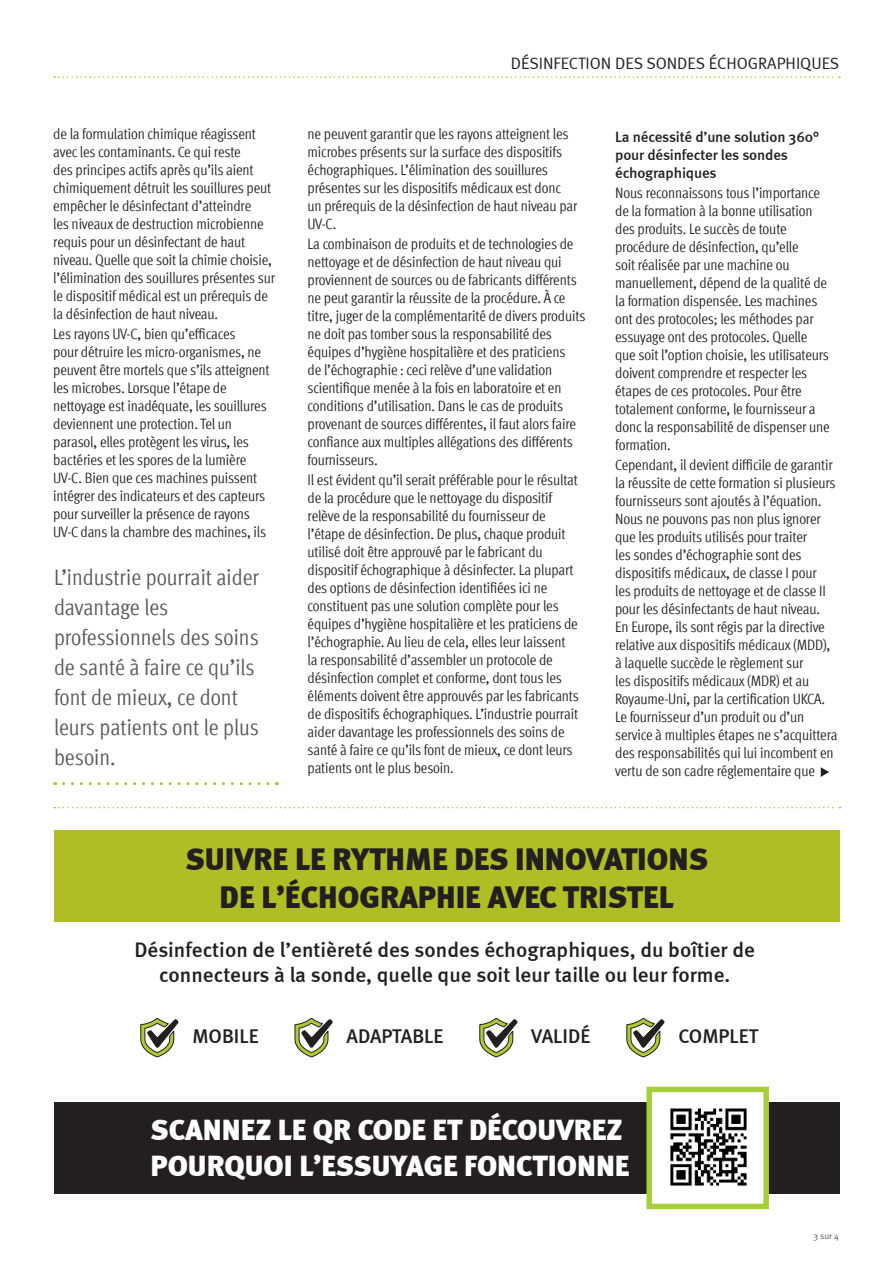
<style>
.page{position:relative;width:893px;height:1263px;background:#fff}
.page>*{position:absolute;margin:0;border:0;box-sizing:border-box;transform-origin:0 0}
.t1{font:900 31.5px/37.8px "Meta";color:#231f20;text-align:center}
.t2{font:900 29.55px/35.4px "Meta";color:#fff}
.t3{font:condensed 22.5px/30px "Meta Offc";color:#57585a}
.t4{font:500 21.15px/25.3px "Meta";color:#231f20;text-align:center}
.t5{font:500 19.95px "Meta";color:#231f20}
.t6{font:16.5px "Meta Normal";color:#231f20}
.t7{font:condensed 15px/18px "Meta Offc";letter-spacing:-.01em;color:#231f20}
.t8{font:500 15px/18px "Meta";letter-spacing:-.01em;color:#231f20}
.t9{font:9px "Meta Normal";color:#57585a}
</style>
<div class="page">
<svg style="left:54px;top:76px;width:786px;height:2px"></svg>
<svg style="left:64px;top:782px;width:213px;height:3px"></svg>
<svg style="left:54px;top:807px;width:786px;height:1px"></svg>
<div style="left:54px;top:1102px;width:786px;height:91px;background:#231f20"></div>
<svg style="left:140px;top:1017px;width:39px;height:41px"></svg>
<svg style="left:479px;top:1017px;width:39px;height:41px"></svg>
<svg style="left:294px;top:1017px;width:39px;height:41px"></svg>
<svg style="left:626px;top:1017px;width:39px;height:41px"></svg>
<div style="left:646px;top:1087px;width:123px;height:122px;background:#fff;border:5px solid #a6ce39"></div>
<img style="left:670px;top:1108px;width:77px;height:78px">
<div style="left:54px;top:830px;width:786px;height:91px;background:#aebe24"></div>
<svg style="left:821px;top:767px;width:8px;height:10px"></svg>
<p class="t7" style="left:53px;top:125px;width:223px">de la formulation chimique réagissent avec les contaminants. Ce qui reste<br>des principes actifs après qu’ils aient chimiquement détruit les souillures peut empêcher le désinfectant d’atteindre<br>les niveaux de destruction microbienne requis pour un désinfectant de haut niveau. Quelle que soit la chimie choisie, l’élimination des souillures présentes sur le dispositif médical est un prérequis de la désinfection de haut niveau.</p>
<p class="t7" style="left:53px;top:325px;width:218px">Les rayons UV-C, bien qu’efficaces<br>pour détruire les micro-organismes, ne peuvent être mortels que s’ils atteignent les microbes. Lorsque l’étape de nettoyage est inadéquate, les souillures deviennent une protection. Tel un parasol, elles protègent les virus, les bactéries et les spores de la lumière UV-C. Bien que ces machines puissent intégrer des indicateurs et des capteurs pour surveiller la présence de rayons UV-C dans la chambre des machines, ils</p>
<h3 class="t3" style="left:54px;top:562px;width:207px">L’industrie pourrait aider davantage les professionnels des soins de santé à faire ce qu’ils font de mieux, ce dont leurs patients ont le plus besoin.</h3>
<p class="t6" style="left:511px;top:54px;width:330px">DÉSINFECTION DES SONDES ÉCHOGRAPHIQUES</p>
<p class="t7" style="left:308px;top:125px;width:271px">ne peuvent garantir que les rayons atteignent les microbes présents sur la surface des dispositifs échographiques. L’élimination des souillures présentes sur les dispositifs médicaux est donc un prérequis de la désinfection de haut niveau par UV-C.</p>
<p class="t7" style="left:308px;top:235px;width:279px">La combinaison de produits et de technologies de nettoyage et de désinfection de haut niveau qui proviennent de sources ou de fabricants différents ne peut garantir la réussite de la procédure. À ce titre, juger de la complémentarité de divers produits ne doit pas tomber sous la responsabilité des équipes d’hygiène hospitalière et des praticiens<br>de l’échographie : ceci relève d’une validation scientifique menée à la fois en laboratoire et en conditions d’utilisation. Dans le cas de produits provenant de sources différentes, il faut alors faire confiance aux multiples allégations des différents fournisseurs.</p>
<p class="t7" style="left:308px;top:471px;width:273px">Il est évident qu’il serait préférable pour le résultat de la procédure que le nettoyage du dispositif relève de la responsabilité du fournisseur de l’étape de désinfection. De plus, chaque produit utilisé doit être approuvé par le fabricant du dispositif échographique à désinfecter. La plupart des options de désinfection identifiées ici ne constituent pas une solution complète pour les équipes d’hygiène hospitalière et les praticiens de l’échographie. Au lieu de cela, elles leur laissent la responsabilité d’assembler un protocole de désinfection complet et conforme, dont tous les éléments doivent être approuvés par les fabricants de dispositifs échographiques. L’industrie pourrait aider davantage les professionnels des soins de santé à faire ce qu’ils font de mieux, ce dont leurs patients ont le plus besoin.</p>
<p class="t8" style="left:615px;top:127px;width:205px">La nécessité d’une solution 360° pour désinfecter les sondes échographiques</p>
<p class="t7" style="left:615px;top:183px;width:216px">Nous reconnaissons tous l’importance de la formation à la bonne utilisation des produits. Le succès de toute procédure de désinfection, qu’elle<br>soit réalisée par une machine ou manuellement, dépend de la qualité de la formation dispensée. Les machines ont des protocoles; les méthodes par essuyage ont des protocoles. Quelle que soit l’option choisie, les utilisateurs doivent comprendre et respecter les étapes de ces protocoles. Pour être totalement conforme, le fournisseur a donc la responsabilité de dispenser une formation.</p>
<p class="t7" style="left:615px;top:456px;width:224px">Cependant, il devient difficile de garantir la réussite de cette formation si plusieurs fournisseurs sont ajoutés à l’équation.<br>Nous ne pouvons pas non plus ignorer que les produits utilisés pour traiter<br>les sondes d’échographie sont des dispositifs médicaux, de classe I pour<br>les produits de nettoyage et de classe II pour les désinfectants de haut niveau.<br>En Europe, ils sont régis par la directive relative aux dispositifs médicaux (MDD), à laquelle succède le règlement sur<br>les dispositifs médicaux (MDR) et au Royaume-Uni, par la certification UKCA.<br>Le fournisseur d’un produit ou d’un service à multiples étapes ne s’acquittera des responsabilités qui lui incombent en vertu de son cadre réglementaire que</p>
<h1 class="t1" style="left:185px;top:841px;width:524px">SUIVRE LE RYTHME DES INNOVATIONS<br>DE L’ÉCHOGRAPHIE AVEC TRISTEL</h1>
<h3 class="t4" style="left:135px;top:937px;width:622px">Désinfection de l’entièreté des sondes échographiques, du boîtier de connecteurs à la sonde, quelle que soit leur taille ou leur forme.</h3>
<h3 class="t5" style="left:192px;top:1025px;width:68px">MOBILE</h3>
<h3 class="t5" style="left:346px;top:1025px;width:98px">ADAPTABLE</h3>
<h3 class="t5" style="left:531px;top:1025px;width:60px">VALIDÉ</h3>
<h3 class="t5" style="left:678px;top:1025px;width:81px">COMPLET</h3>
<h2 class="t2" style="left:151px;top:1112px;width:480px">SCANNEZ LE QR CODE ET DÉCOUVREZ<br>POURQUOI L’ESSUYAGE FONCTIONNE</h2>
<p class="t9" style="left:813px;top:1231px;width:27px">3 sur 4</p>
</div>
